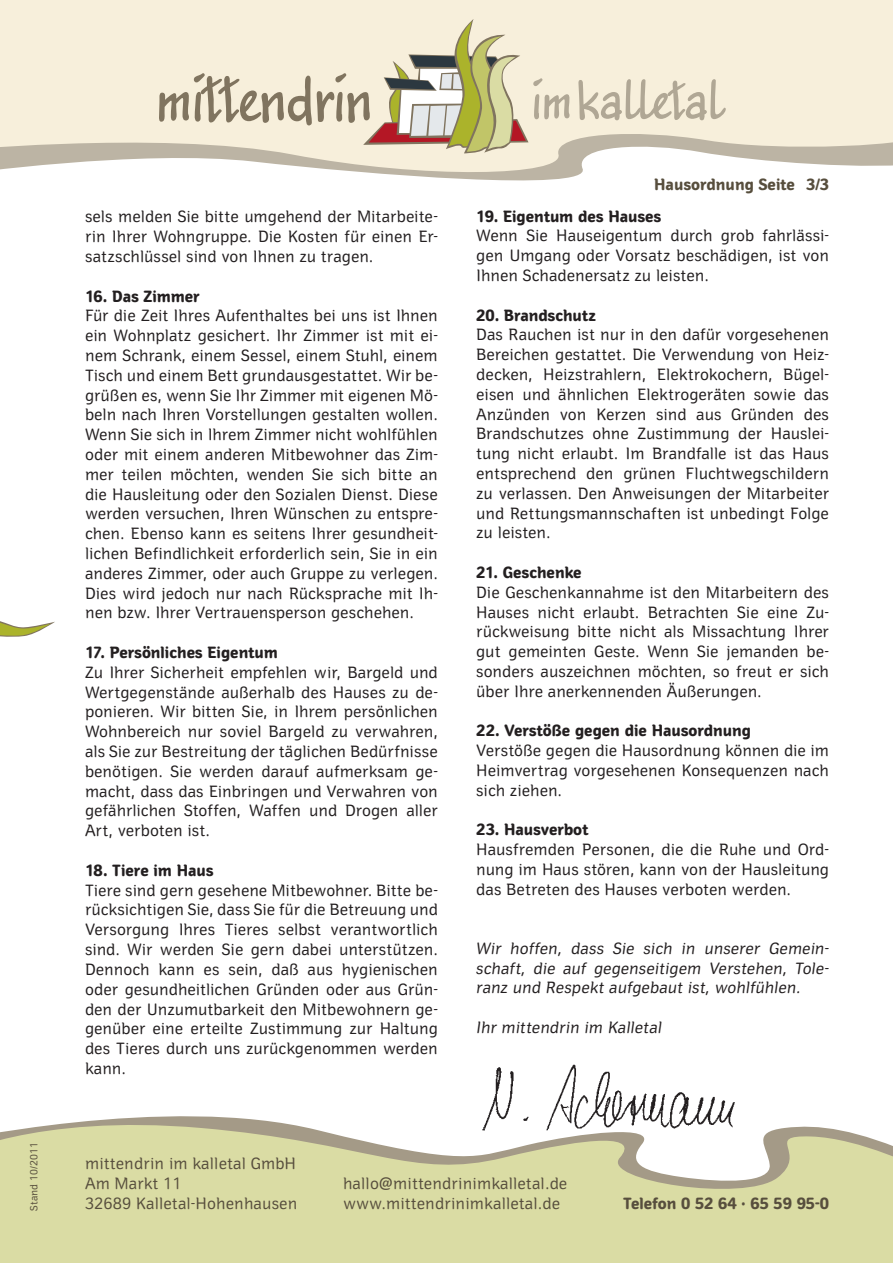
<style>
.page{position:relative;width:893px;height:1263px;background:#fff}
.page>*{position:absolute;margin:0;border:0;box-sizing:border-box;transform-origin:0 0}
.t1{font:16.5px/19.8px "Joker DTC";letter-spacing:-.01em;color:#231f20;text-align:justify}
.t2{font:italic 16.5px/19.8px "Joker DTC";letter-spacing:-.01em;color:#231f20;text-align:justify}
.t3{font:700 16.5px "Joker DTC";letter-spacing:-.005em;color:#231f20}
.t4{font:16.5px/19.8px "Joker DTC";color:#574e3d}
.t5{font:700 16.5px "Joker DTC";color:#574e3d}
.t6{font:10.5px "Joker DTC";color:#574e3d}
</style>
<div class="page">
<svg style="left:0;top:0;width:893px;height:180px;fill:#f7efdb"></svg>
<svg style="left:0;top:621px;width:55px;height:16px"></svg>
<svg style="left:578px;top:79px;width:148px;height:41px"></svg>
<svg style="left:159px;top:19px;width:411px;height:134px"></svg>
<svg style="left:0;top:1116px;width:893px;height:147px;fill:#dadca4"></svg>
<img style="left:478px;top:1064px;width:261px;height:67px">
<p class="t6" style="left:28px;top:1210px;width:70px;rotate:-90deg">Stand 10/2011</p>
<p class="t1" style="left:85px;top:207px;width:354px">sels melden Sie bitte umgehend der Mitarbeite&shy;rin Ihrer Wohngruppe. Die Kosten für einen Er&shy;satzschlüssel sind von Ihnen zu tragen.</p>
<p class="t3" style="left:85px;top:286px;width:116px">16. Das Zimmer</p>
<p class="t1" style="left:85px;top:306px;width:354px">Für die Zeit Ihres Aufenthaltes bei uns ist Ihnen ein Wohnplatz gesichert. Ihr Zimmer ist mit ei&shy;nem Schrank, einem Sessel, einem Stuhl, einem Tisch und einem Bett grundausgestattet. Wir be&shy;grüßen es, wenn Sie Ihr Zimmer mit eigenen Mö&shy;beln nach Ihren Vorstellungen gestalten wollen.<br>Wenn Sie sich in Ihrem Zimmer nicht wohlfühlen oder mit einem anderen Mitbewohner das Zim&shy;mer teilen möchten, wenden Sie sich bitte an die Hausleitung oder den Sozialen Dienst. Diese werden versuchen, Ihren Wünschen zu entspre&shy;chen. Ebenso kann es seitens Ihrer gesundheit&shy;lichen Befindlichkeit erforderlich sein, Sie in ein anderes Zimmer, oder auch Gruppe zu verlegen.<br>Dies wird jedoch nur nach Rücksprache mit Ih&shy;nen bzw. Ihrer Vertrauensperson geschehen.</p>
<p class="t3" style="left:85px;top:642px;width:195px">17. Persönliches Eigentum</p>
<p class="t1" style="left:85px;top:663px;width:354px">Zu Ihrer Sicherheit empfehlen wir, Bargeld und Wertgegenstände außerhalb des Hauses zu de&shy;ponieren. Wir bitten Sie, in Ihrem persönlichen Wohnbereich nur soviel Bargeld zu verwahren, als Sie zur Bestreitung der täglichen Bedürfnisse benötigen. Sie werden darauf aufmerksam ge&shy;macht, dass das Einbringen und Verwahren von gefährlichen Stoffen, Waffen und Drogen aller Art, verboten ist.</p>
<p class="t3" style="left:85px;top:860px;width:130px">18. Tiere im Haus</p>
<p class="t1" style="left:85px;top:881px;width:354px">Tiere sind gern gesehene Mitbewohner. Bitte be&shy;rücksichtigen Sie, dass Sie für die Betreuung und Versorgung Ihres Tieres selbst verantwortlich sind. Wir werden Sie gern dabei unterstützen.<br>Dennoch kann es sein, daß aus hygienischen oder gesundheitlichen Gründen oder aus Grün&shy;den der Unzumutbarkeit den Mitbewohnern ge&shy;genüber eine erteilte Zustimmung zur Haltung des Tieres durch uns zurückgenommen werden kann.</p>
<p class="t5" style="left:654px;top:174px;width:177px">Hausordnung Seite 3/3</p>
<p class="t3" style="left:476px;top:206px;width:187px">19. Eigentum des Hauses</p>
<p class="t1" style="left:476px;top:226px;width:354px">Wenn Sie Hauseigentum durch grob fahrlässi&shy;gen Umgang oder Vorsatz beschädigen, ist von Ihnen Schadenersatz zu leisten.</p>
<p class="t3" style="left:476px;top:305px;width:121px">20. Brandschutz</p>
<p class="t1" style="left:476px;top:325px;width:354px">Das Rauchen ist nur in den dafür vorgesehenen Bereichen gestattet. Die Verwendung von Heiz&shy;decken, Heizstrahlern, Elektrokochern, Bügel&shy;eisen und ähnlichen Elektrogeräten sowie das Anzünden von Kerzen sind aus Gründen des Brandschutzes ohne Zustimmung der Hauslei&shy;tung nicht erlaubt. Im Brandfalle ist das Haus entsprechend den grünen Fluchtwegschildern zu verlassen. Den Anweisungen der Mitarbeiter und Rettungsmannschaften ist unbedingt Folge zu leisten.</p>
<p class="t3" style="left:476px;top:562px;width:107px">21. Geschenke</p>
<p class="t1" style="left:476px;top:583px;width:354px">Die Geschenkannahme ist den Mitarbeitern des Hauses nicht erlaubt. Betrachten Sie eine Zu&shy;rückweisung bitte nicht als Missachtung Ihrer gut gemeinten Geste. Wenn Sie jemanden be&shy;sonders auszeichnen möchten, so freut er sich über Ihre anerkennenden Äußerungen.</p>
<p class="t3" style="left:476px;top:720px;width:276px">22. Verstöße gegen die Hausordnung</p>
<p class="t1" style="left:476px;top:741px;width:354px">Verstöße gegen die Hausordnung können die im Heimvertrag vorgesehenen Konsequenzen nach sich ziehen.</p>
<p class="t3" style="left:476px;top:819px;width:114px">23. Hausverbot</p>
<p class="t1" style="left:476px;top:840px;width:354px">Hausfremden Personen, die die Ruhe und Ord&shy;nung im Haus stören, kann von der Hausleitung das Betreten des Hauses verboten werden.</p>
<p class="t2" style="left:476px;top:939px;width:354px">Wir hoffen, dass Sie sich in unserer Gemein&shy;schaft, die auf gegenseitigem Verstehen, Tole&shy;ranz und Respekt aufgebaut ist, wohlfühlen.</p>
<p class="t2" style="left:476px;top:1018px;width:187px">Ihr mittendrin im Kalletal</p>
<p class="t4" style="left:85px;top:1154px;width:213px">mittendrin im kalletal GmbH<br>Am Markt 11</p>
<p class="t4" style="left:343px;top:1174px;width:226px">hallo@mittendrinimkalletal.de www.mittendrinimkalletal.de</p>
<p class="t4" style="left:85px;top:1194px;width:214px">32689 Kalletal-Hohenhausen</p>
<p class="t5" style="left:623px;top:1193px;width:207px">Telefon 0 52 64 · 65 59 95-0</p>
</div>
